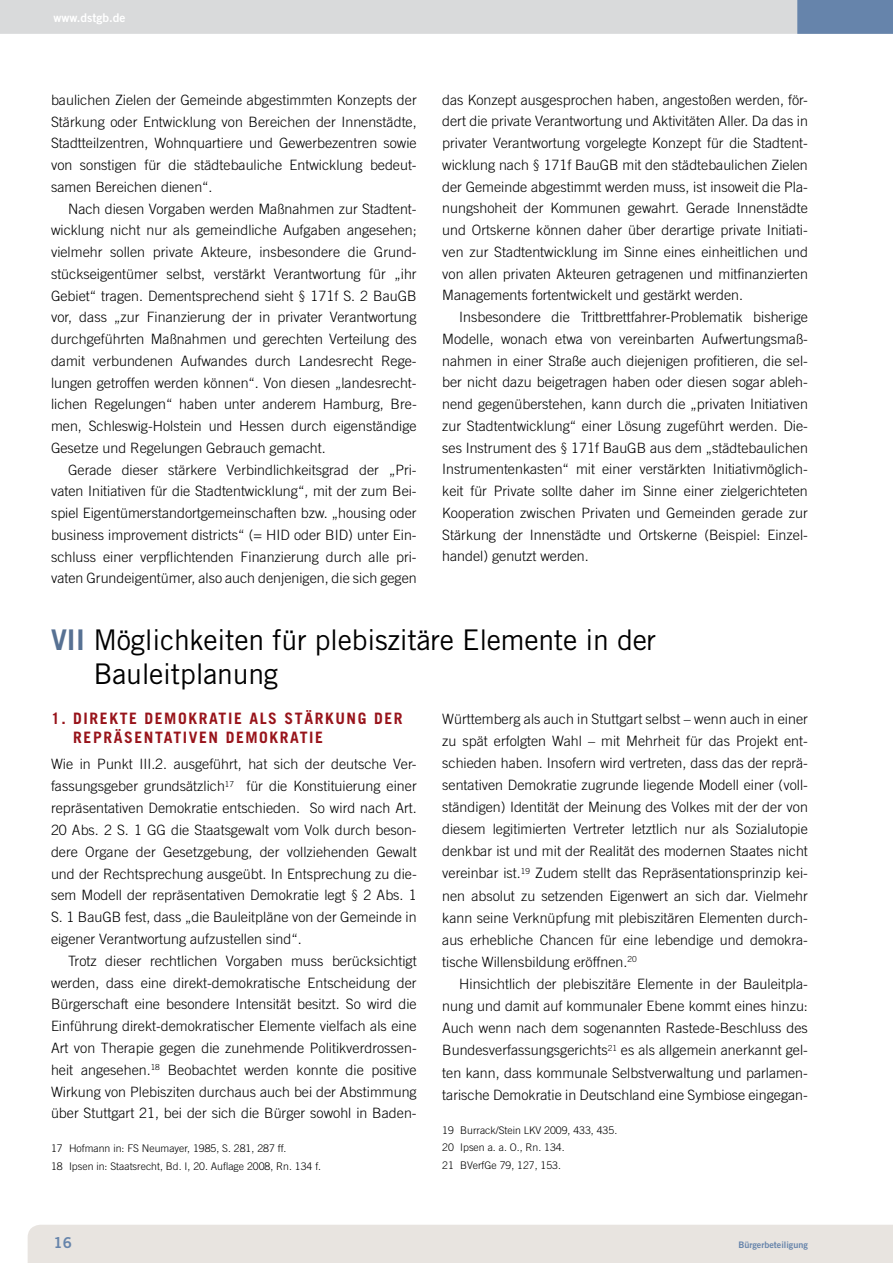
<style>
.page{position:relative;width:893px;height:1263px;background:#fff}
.page>*{position:absolute;margin:0;border:0;box-sizing:border-box;transform-origin:0 0}
.t1{font:28.5px/34.2px "Trade Gothic";letter-spacing:-.01em;color:#000}
.t2{font:700 15.75px "Trade Gothic";letter-spacing:.1em;color:#98141b}
.t3{font:15px "Trade Gothic Bold Two";color:#6684ab}
.t4{font:300 14.25px/21.8px "Trade Gothic";color:#000;text-align:justify}
.t5{font:12px "Trade Gothic Bold Two";color:#fff}
.t6{font:300 10.5px/17.7px "Trade Gothic";color:#000}
.t7{font:9px "Trade Gothic Bold Two";color:#6684ab}
.s1{font-family:"Trade Gothic Bold Two";color:#577193}
</style>
<div class="page">
<svg style="left:0;top:0;width:893px;height:34px;background:#ccd0d6"></svg>
<div style="left:28px;top:1225px;width:865px;height:38px;background:#e8e4e0"></div>
<p class="t5" style="left:54px;top:11px;width:74px">www.dstgb.de</p>
<p class="t4" style="left:51px;top:89px;width:367px">baulichen Zielen der Gemeinde abgestimmten Konzepts der Stärkung oder Entwicklung von Bereichen der Innenstädte, Stadtteilzentren, Wohnquartiere und Gewerbezentren sowie von sonstigen für die städtebauliche Entwicklung bedeut&shy;samen Bereichen dienen“.</p>
<p class="t4" style="left:51px;top:197px;width:367px;text-indent:17px">Nach diesen Vorgaben werden Maßnahmen zur Stadtent&shy;wicklung nicht nur als gemeindliche Aufgaben angesehen; vielmehr sollen private Akteure, insbesondere die Grund&shy;stückseigentümer selbst, verstärkt Verantwortung für „ihr Gebiet“ tragen. Dementsprechend sieht § 171f S. 2 BauGB vor, dass „zur Finanzierung der in privater Verantwortung durchgeführten Maßnahmen und gerechten Verteilung des damit verbundenen Aufwandes durch Landesrecht Rege&shy;lungen getroffen werden können“. Von diesen „landesrecht&shy;lichen Regelungen“ haben unter anderem Hamburg, Bre&shy;men, Schleswig-Holstein und Hessen durch eigenständige Gesetze und Regelungen Gebrauch gemacht.</p>
<p class="t4" style="left:51px;top:458px;width:367px;text-indent:17px">Gerade dieser stärkere Verbindlichkeitsgrad der „Pri&shy;vaten Initiativen für die Stadtentwicklung“, mit der zum Bei&shy;spiel Eigentümerstandortgemeinschaften bzw. „housing oder business improvement districts“ (= HID oder BID) unter Ein&shy;schluss einer verpflichtenden Finanzierung durch alle pri&shy;vaten Grundeigentümer, also auch denjenigen, die sich gegen</p>
<p class="t4" style="left:442px;top:89px;width:367px">das Konzept ausgesprochen haben, angestoßen werden, för&shy;dert die private Verantwortung und Aktivitäten Aller. Da das in privater Verantwortung vorgelegte Konzept für die Stadtent&shy;wicklung nach § 171f BauGB mit den städtebaulichen Zielen der Gemeinde abgestimmt werden muss, ist insoweit die Pla&shy;nungshoheit der Kommunen gewahrt. Gerade Innenstädte und Ortskerne können daher über derartige private Initiati&shy;ven zur Stadtentwicklung im Sinne eines einheitlichen und von allen privaten Akteuren getragenen und mitfinanzierten Managements fortentwickelt und gestärkt werden.</p>
<p class="t4" style="left:442px;top:306px;width:367px;text-indent:17px">Insbesondere die Trittbrettfahrer-Problematik bisherige Modelle, wonach etwa von vereinbarten Aufwertungsmaß&shy;nahmen in einer Straße auch diejenigen profitieren, die sel&shy;ber nicht dazu beigetragen haben oder diesen sogar ableh&shy;nend gegenüberstehen, kann durch die „privaten Initiativen zur Stadtentwicklung“ einer Lösung zugeführt werden. Die&shy;ses Instrument des § 171f BauGB aus dem „städtebaulichen Instrumentenkasten“ mit einer verstärkten Initiativmöglich&shy;keit für Private sollte daher im Sinne einer zielgerichteten Kooperation zwischen Privaten und Gemeinden gerade zur Stärkung der Innenstädte und Ortskerne (Beispiel: Einzel&shy;handel) genutzt werden.</p>
<h1 class="t1" style="left:93px;top:622px;width:564px;text-indent:-42px"><span class="s1">VII</span> Möglichkeiten für plebiszitäre Elemente in der<br>Bauleitplanung</h1>
<p class="t2" style="left:51px;top:709px;width:30px">1. DIRE</p>
<p class="t2" style="left:109px;top:709px;width:47px">KTE DEM</p>
<p class="t2" style="left:178px;top:709px;width:216px">OKRATIE ALS STÄRKUNG DER</p>
<p class="t2" style="left:73px;top:728px;width:11px">REPR</p>
<p class="t2" style="left:114px;top:728px;width:123px">ÄSE NTATIVE N DEM</p>
<p class="t2" style="left:259px;top:728px;width:57px">OKRATIE</p>
<p class="t4" style="left:51px;top:753px;width:367px">Wie in Punkt III.2. ausgeführt, hat sich der deutsche Ver&shy;fassungsgeber grundsätzlich<sup>17</sup> für die Konstituierung einer repräsentativen Demokratie entschieden. So wird nach Art.<br>20 Abs. 2 S. 1 GG die Staatsgewalt vom Volk durch beson&shy;dere Organe der Gesetzgebung, der vollziehenden Gewalt und der Rechtsprechung ausgeübt. In Entsprechung zu die&shy;sem Modell der repräsentativen Demokratie legt § 2 Abs. 1<br>S. 1 BauGB fest, dass „die Bauleitpläne von der Gemeinde in eigener Verantwortung aufzustellen sind“.</p>
<p class="t4" style="left:51px;top:949px;width:367px;text-indent:17px">Trotz dieser rechtlichen Vorgaben muss berücksichtigt werden, dass eine direkt-demokratische Entscheidung der Bürgerschaft eine besondere Intensität besitzt. So wird die Einführung direkt-demokratischer Elemente vielfach als eine Art von Therapie gegen die zunehmende Politikverdrossen&shy;heit angesehen.<sup>18</sup> Beobachtet werden konnte die positive Wirkung von Plebisziten durchaus auch bei der Abstimmung über Stuttgart 21, bei der sich die Bürger sowohl in Baden-</p>
<p class="t4" style="left:442px;top:707px;width:367px;line-height:22.2px">Württemberg als auch in Stuttgart selbst – wenn auch in einer zu spät erfolgten Wahl – mit Mehrheit für das Projekt ent&shy;schieden haben. Insofern wird vertreten, dass das der reprä&shy;sentativen Demokratie zugrunde liegende Modell einer (voll&shy;ständigen) Identität der Meinung des Volkes mit der der von diesem legitimierten Vertreter letztlich nur als Sozialutopie denkbar ist und mit der Realität des modernen Staates nicht vereinbar ist.<sup>19</sup> Zudem stellt das Repräsentationsprinzip kei&shy;nen absolut zu setzenden Eigenwert an sich dar. Vielmehr kann seine Verknüpfung mit plebiszitären Elementen durch&shy;aus erhebliche Chancen für eine lebendige und demokra&shy;tische Willensbildung eröffnen.<sup>20</sup></p>
<p class="t4" style="left:442px;top:973px;width:367px;line-height:22.2px;text-indent:17px">Hinsichtlich der plebiszitäre Elemente in der Bauleitpla&shy;nung und damit auf kommunaler Ebene kommt eines hinzu:<br>Auch wenn nach dem sogenannten Rastede-Beschluss des Bundesverfassungsgerichts<sup>21</sup> es als allgemein anerkannt gel&shy;ten kann, dass kommunale Selbstverwaltung und parlamen&shy;tarische Demokratie in Deutschland eine Symbiose eingegan-</p>
<p class="t6" style="left:51px;top:1139px;width:272px">17 Hofmann in: FS Neumayer, 1985, S. 281, 287 ff.<br>18 Ipsen in: Staatsrecht, Bd. I, 20. Auflage 2008, Rn. 134 f.</p>
<p class="t6" style="left:442px;top:1121px;width:176px">19 Burrack/Stein LKV 2009, 433, 435.<br>20 Ipsen a. a. O., Rn. 134.<br>21 BVerfGe 79, 127, 153.</p>
<p class="t3" style="left:54px;top:1234px;width:20px">16</p>
<p class="t7" style="left:738px;top:1239px;width:71px">Bürgerbeteiligung</p>
</div>
